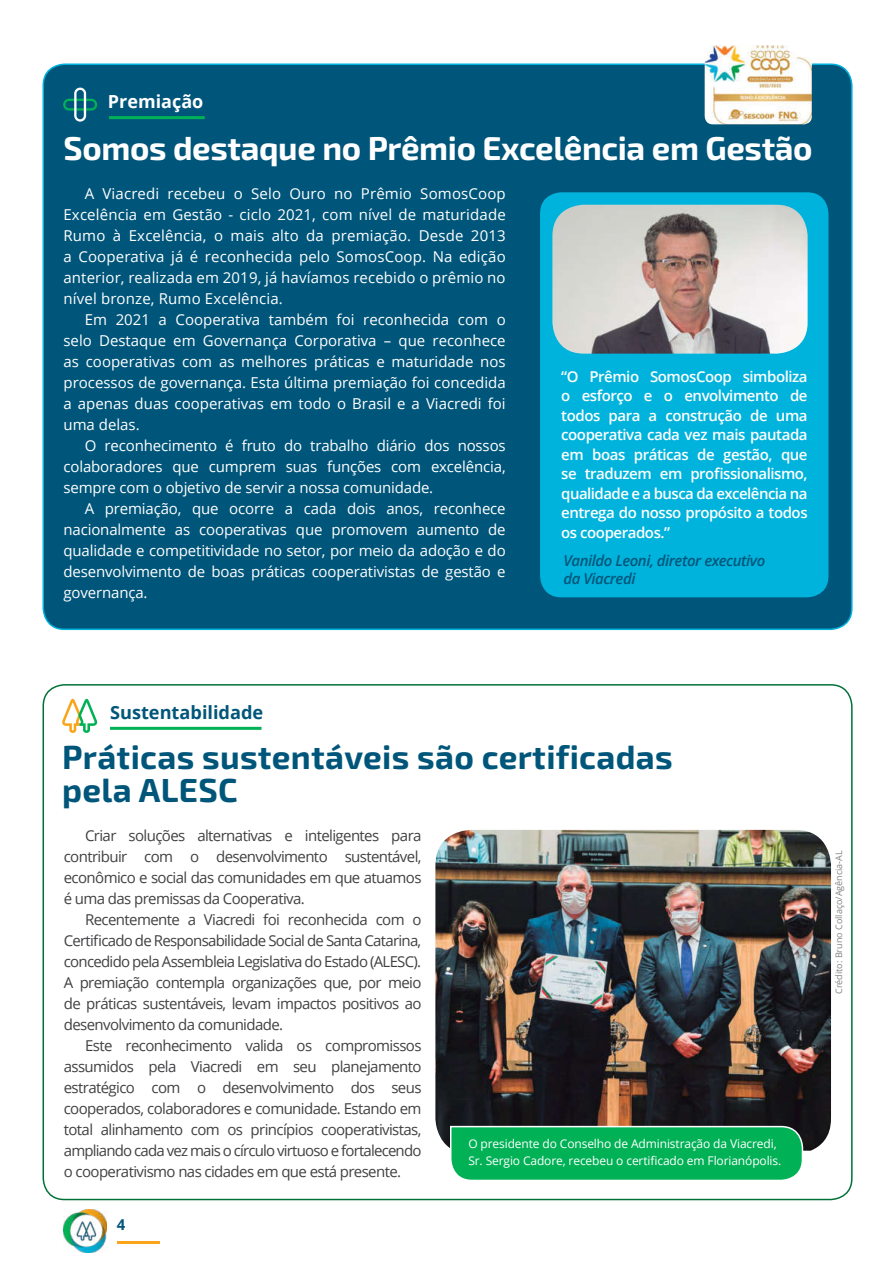
<style>
.page{position:relative;width:893px;height:1263px;background:#fff}
.page>*{position:absolute;margin:0;border:0;box-sizing:border-box;transform-origin:0 0}
.t1{font:700 33.3px/33px "Exo 2";letter-spacing:.01em;color:#00567a}
.t2{font:700 33px "Exo 2";letter-spacing:-.01em;color:#fff}
.t3{font:700 18.15px "Open Sans";color:#00567a}
.t4{font:700 18px "Open Sans";color:#fff}
.t5{font:15px/21px "Open Sans";letter-spacing:-.005em;color:#fff;text-align:justify}
.t6{font:15px/21px "Open Sans";letter-spacing:-.04em;color:#414042;text-align:justify}
.t7{font:600 15px/19.5px "Open Sans";letter-spacing:-.03em;color:#fff;text-align:justify}
.t8{font:italic 600 15px/18px "Open Sans";letter-spacing:-.03em;color:#00567a}
.t9{font:700 15px "Open Sans";color:#00567a}
.t10{font:12px/16.5px "Open Sans";letter-spacing:-.01em;color:#fff}
.t11{font:9px "Open Sans";color:#808284}
</style>
<div class="page">
<hr style="left:110px;top:727px;width:151px;height:3px;background:#00b156">
<svg style="left:62px;top:699px;width:35px;height:34px"></svg>
<img style="left:435px;top:830px;width:396px;height:321px">
<svg style="left:449px;top:1125px;width:355px;height:55px;background:#0db15d"></svg>
<div style="left:43px;top:64px;width:809px;height:565px;background:#00567a;border-radius:21px"></div>
<hr style="left:109px;top:116px;width:96px;height:3px;background:#00b156">
<svg style="left:63px;top:88px;width:34px;height:34px"></svg>
<div style="left:540px;top:192px;width:288px;height:405px;background:#00b3dc;border-radius:21px"></div>
<img style="left:552px;top:205px;width:256px;height:149px">
<img style="left:705px;top:45px;width:107px;height:79px">
<hr style="left:117px;top:1241px;width:42px;height:2px;background:#faa41a">
<img style="left:64px;top:1210px;width:42px;height:42px">
<p class="t4" style="left:108px;top:95px;width:97px">Premiação</p>
<h2 class="t2" style="left:63px;top:135px;width:751px">Somos destaque no Prêmio Excelência em Gestão</h2>
<p class="t5" style="left:63px;top:183px;width:444px;text-indent:21px">A Viacredi recebeu o Selo Ouro no Prêmio SomosCoop Excelência em Gestão - ciclo 2021, com nível de maturidade Rumo à Excelência, o mais alto da premiação. Desde 2013 a Cooperativa já é reconhecida pelo SomosCoop. Na edição anterior, realizada em 2019, já havíamos recebido o prêmio no nível bronze, Rumo Excelência.</p>
<p class="t5" style="left:63px;top:309px;width:444px;text-indent:21px">Em 2021 a Cooperativa também foi reconhecida com o selo Destaque em Governança Corporativa – que reconhece as cooperativas com as melhores práticas e maturidade nos processos de governança. Esta última premiação foi concedida a apenas duas cooperativas em todo o Brasil e a Viacredi foi uma delas.</p>
<p class="t5" style="left:63px;top:435px;width:444px;text-indent:21px">O reconhecimento é fruto do trabalho diário dos nossos colaboradores que cumprem suas funções com excelência, sempre com o objetivo de servir a nossa comunidade.</p>
<p class="t5" style="left:63px;top:498px;width:444px;text-indent:21px">A premiação, que ocorre a cada dois anos, reconhece nacionalmente as cooperativas que promovem aumento de qualidade e competitividade no setor, por meio da adoção e do desenvolvimento de boas práticas cooperativistas de gestão e governança.</p>
<p class="t7" style="left:561px;top:368px;width:248px">“O Prêmio SomosCoop simboliza o esforço e o envolvimento de todos para a construção de uma cooperativa cada vez mais pautada em boas práticas de gestão, que se traduzem em profissionalismo, qualidade e a busca da excelência na entrega do nosso propósito a todos os cooperados.”</p>
<p class="t8" style="left:563px;top:553px;width:204px">Vanildo Leoni, diretor executivo da Viacredi</p>
<p class="t3" style="left:110px;top:705px;width:155px">Sustentabilidade</p>
<h1 class="t1" style="left:62px;top:744px;width:612px">Práticas sustentáveis são certificadas pela ALESC</h1>
<p class="t6" style="left:64px;top:827px;width:359px;text-indent:21px">Criar soluções alternativas e inteligentes para contribuir com o desenvolvimento sustentável, econômico e social das comunidades em que atuamos é uma das premissas da Cooperativa.</p>
<p class="t6" style="left:64px;top:909px;width:359px;text-indent:21px">Recentemente a Viacredi foi reconhecida com o Certificado de Responsabilidade Social de Santa Catarina, concedido pela Assembleia Legislativa do Estado (ALESC).<br>A premiação contempla organizações que, por meio de práticas sustentáveis, levam impactos positivos ao desenvolvimento da comunidade.</p>
<p class="t6" style="left:64px;top:1035px;width:359px;text-indent:21px">Este reconhecimento valida os compromissos assumidos pela Viacredi em seu planejamento estratégico com o desenvolvimento dos seus cooperados, colaboradores e comunidade. Estando em total alinhamento com os princípios cooperativistas, ampliando cada vez mais o círculo virtuoso e fortalecendo o cooperativismo nas cidades em que está presente.</p>
<p class="t10" style="left:468px;top:1135px;width:314px">O presidente do Conselho de Administração da Viacredi,<br>Sr. Sergio Cadore, recebeu o certificado em Florianópolis.</p>
<p class="t9" style="left:117px;top:1219px;width:10px">4</p>
<p class="t11" style="left:833px;top:994px;width:145px;rotate:-90deg">Crédito: Bruno Collaço/Agência-AL</p>
</div>
